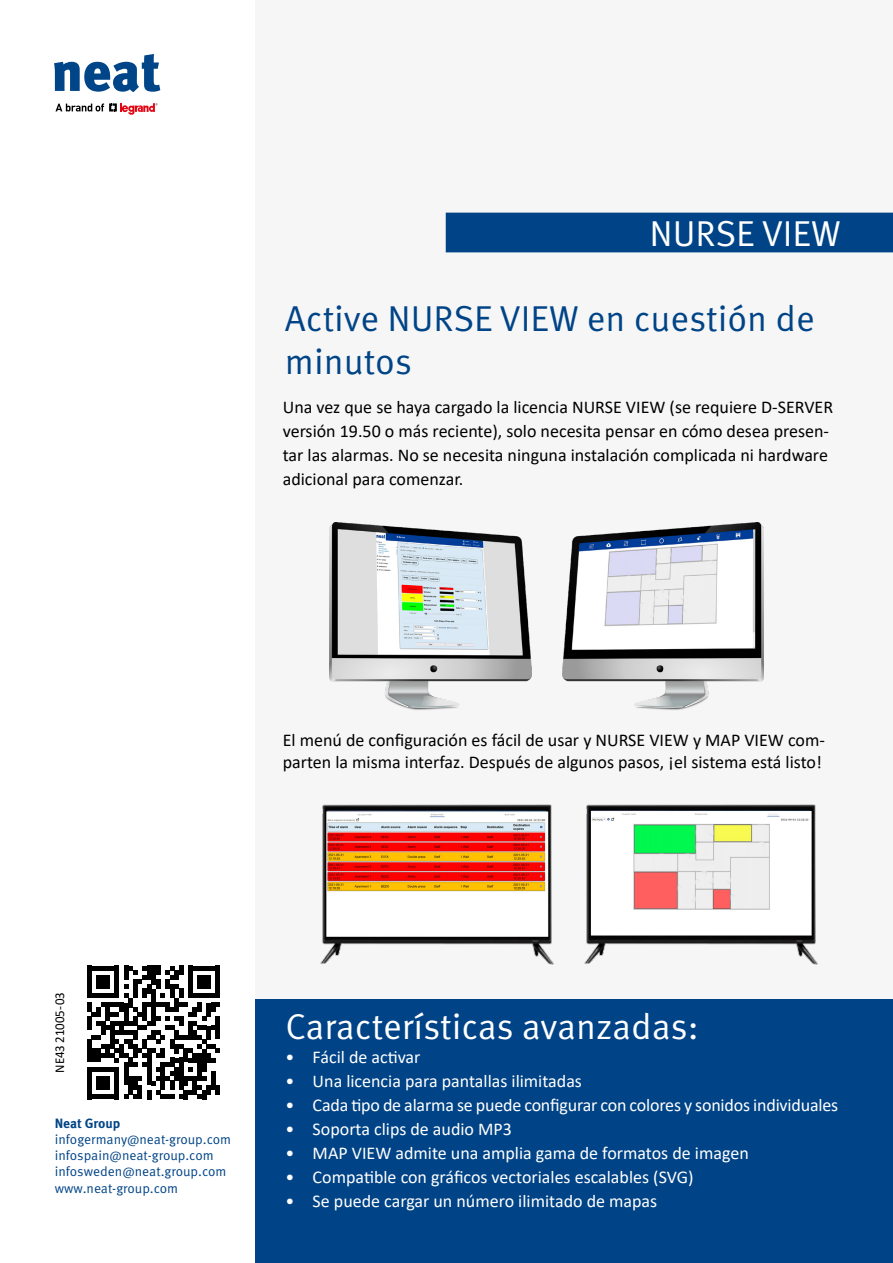
<style>
.page{position:relative;width:893px;height:1263px;background:#fff}
.page>*{position:absolute;margin:0;border:0;box-sizing:border-box;transform-origin:0 0}
.t1{font:36px "Meta OT Norm";color:#fff}
.t2{font:36px/43.2px "Meta OT Norm";color:#004487}
.t3{font:18px/24px "Calibri";color:#000}
.t4{font:18px "Calibri";color:#fff}
.t5{font:13.5px/16.2px "Meta OT Norm";color:#004487}
.t6{font:13.5px "Calibri";letter-spacing:-.005em;color:#000;scale:.96 1}
.t7{font:700 13.5px "Meta OT";color:#004487}
</style>
<div class="page">
<div style="left:256px;top:0;width:637px;height:1263px;background:#f6f6f6"></div>
<div style="left:446px;top:213px;width:447px;height:39px;background:#004487"></div>
<div style="left:87px;top:966px;width:5px;height:9px;background:#000"></div>
<div style="left:87px;top:975px;width:5px;height:9px;background:#000"></div>
<div style="left:87px;top:984px;width:5px;height:14px;background:#000"></div>
<div style="left:87px;top:1002px;width:5px;height:10px;background:#000"></div>
<div style="left:87px;top:1016px;width:5px;height:14px;background:#000"></div>
<div style="left:87px;top:1039px;width:5px;height:23px;background:#000"></div>
<div style="left:87px;top:1067px;width:5px;height:32px;background:#000"></div>
<svg style="left:92px;top:966px;width:128px;height:133px"></svg>
<div style="left:256px;top:999px;width:637px;height:264px;background:#004487"></div>
<svg style="left:55px;top:103px;width:103px;height:12px"></svg>
<svg style="left:54px;top:54px;width:106px;height:38px"></svg>
<img style="left:562px;top:522px;width:201px;height:188px">
<img style="left:329px;top:522px;width:202px;height:188px">
<img style="left:320px;top:804px;width:234px;height:161px">
<img style="left:584px;top:804px;width:234px;height:161px">
<h1 class="t1" style="left:649px;top:212px;width:193px">NURSE VIEW</h1>
<h1 class="t2" style="left:285px;top:298px;width:531px">Active NURSE VIEW en cuestión de minutos</h1>
<p class="t3" style="left:283px;top:395px;width:552px">Una vez que se haya cargado la licencia NURSE VIEW (se requiere D-SERVER versión 19.50 o más reciente), solo necesita pensar en cómo desea presen&shy;tar las alarmas. No se necesita ninguna instalación complicada ni hardware adicional para comenzar.</p>
<p class="t3" style="left:283px;top:729px;width:544px;line-height:21.6px">El menú de configuración es fácil de usar y NURSE VIEW y MAP VIEW com&shy;parten la misma interfaz. Después de algunos pasos, ¡el sistema está listo!</p>
<p class="t6" style="left:50px;top:1073px;width:85px;rotate:-90deg">NE43 21005-03</p>
<p class="t7" style="left:55px;top:1114px;width:67px">Neat Group</p>
<p class="t5" style="left:55px;top:1131px;width:178px">infogermany@neat-group.com infospain@neat-group.com infosweden@neat.group.com www.neat-group.com</p>
<h1 class="t1" style="left:286px;top:1005px;width:414px">Características avanzadas:</h1>
<p class="t4" style="left:286px;top:1045px;width:136px">• Fácil de activar</p>
<p class="t4" style="left:286px;top:1069px;width:298px">• Una licencia para pantallas ilimitadas</p>
<p class="t4" style="left:286px;top:1093px;width:554px">• Cada tipo de alarma se puede configurar con colores y sonidos individuales</p>
<p class="t4" style="left:286px;top:1117px;width:228px">• Soporta clips de audio MP3</p>
<p class="t4" style="left:286px;top:1141px;width:465px">• MAP VIEW admite una amplia gama de formatos de imagen</p>
<p class="t4" style="left:286px;top:1165px;width:409px">• Compatible con gráficos vectoriales escalables (SVG)</p>
<p class="t4" style="left:286px;top:1189px;width:373px">• Se puede cargar un número ilimitado de mapas</p>
</div>
